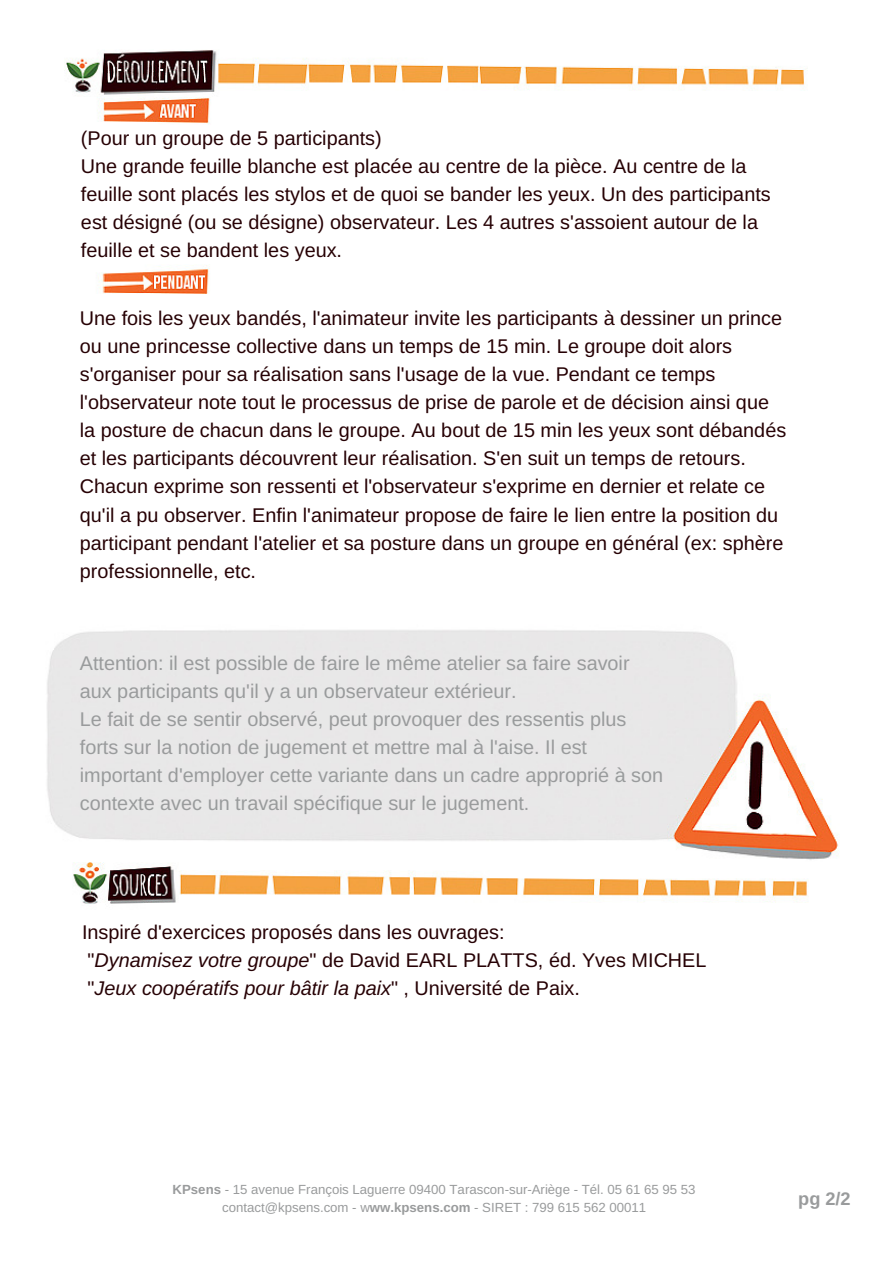
<style>
.page{position:relative;width:893px;height:1263px;background:#fff}
.page>*{position:absolute;margin:0;border:0;box-sizing:border-box;transform-origin:0 0}
.t1{font:19.8px/28px "Arimo";color:#260004}
.t2{font:19.8px/28px "Arimo";color:#999b9c}
.t3{font:700 18.15px "Arimo";color:#999b9c}
.t4{font:13.2px/18px "Arimo";color:#999b9c;text-align:center}
.s1{font-style:italic}
.s2{font-weight:700}
</style>
<div class="page">
<img style="left:47px;top:630px;width:792px;height:230px">
<img style="left:66px;top:50px;width:740px;height:74px">
<img style="left:98px;top:265px;width:112px;height:28px">
<img style="left:73px;top:862px;width:735px;height:42px">
<p class="t1" style="left:81px;top:124px;width:691px">(Pour un groupe de 5 participants)<br>Une grande feuille blanche est placée au centre de la pièce. Au centre de la feuille sont placés les stylos et de quoi se bander les yeux. Un des participants est désigné (ou se désigne) observateur. Les 4 autres s'assoient autour de la feuille et se bandent les yeux.</p>
<p class="t1" style="left:80px;top:304px;width:708px">Une fois les yeux bandés, l'animateur invite les participants à dessiner un prince ou une princesse collective dans un temps de 15 min. Le groupe doit alors s'organiser pour sa réalisation sans l'usage de la vue. Pendant ce temps l'observateur note tout le processus de prise de parole et de décision ainsi que la posture de chacun dans le groupe. Au bout de 15 min les yeux sont débandés et les participants découvrent leur réalisation. S'en suit un temps de retours.<br>Chacun exprime son ressenti et l'observateur s'exprime en dernier et relate ce qu'il a pu observer. Enfin l'animateur propose de faire le lien entre la position du participant pendant l'atelier et sa posture dans un groupe en général (ex: sphère professionnelle, etc.</p>
<p class="t2" style="left:80px;top:649px;width:585px">Attention: il est possible de faire le même atelier sa faire savoir aux participants qu'il y a un observateur extérieur.<br>Le fait de se sentir observé, peut provoquer des ressentis plus forts sur la notion de jugement et mettre mal à l'aise. Il est important d'employer cette variante dans un cadre approprié à son contexte avec un travail spécifique sur le jugement.</p>
<p class="t1" style="left:82px;top:918px;width:626px">Inspiré d'exercices proposés dans les ouvrages:<br>"<span class="s1">Dynamisez votre groupe</span>" de David EARL PLATTS, éd. Yves MICHEL "<span class="s1">Jeux coopératifs pour bâtir la paix</span>" , Université de Paix.</p>
<p class="t4" style="left:173px;top:1180px;width:524px"><span class="s2">KPsens</span> - 15 avenue François Laguerre 09400 Tarascon-sur-Ariège - Tél. 05 61 65 95 53 contact@kpsens.com - w<span class="s2">ww.kpsens.com</span> - SIRET : 799 615 562 00011</p>
<p class="t3" style="left:798px;top:1188px;width:54px">pg 2/2</p>
</div>
